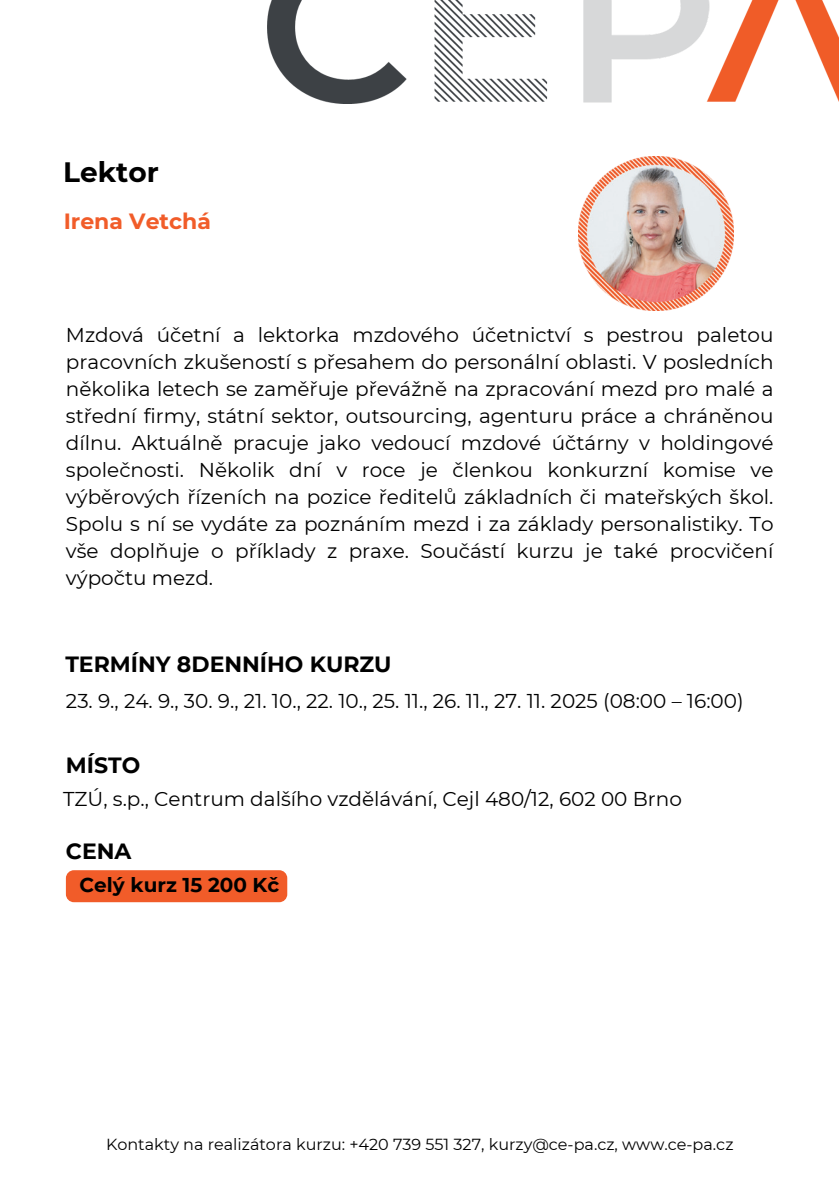
<style>
.page{position:relative;width:839px;height:1191px;background:#fff}
.page>*{position:absolute;margin:0;border:0;box-sizing:border-box;transform-origin:0 0}
.t1{font:700 28px "Montserrat";color:#000}
.t2{font:700 22px "Montserrat";color:#000}
.t3{font:700 22px "Montserrat";color:#f15c29}
.t4{font:20px/27px "Montserrat";color:#000;text-align:justify}
.t5{font:700 20px "Montserrat";color:#000}
.t6{font:16px "Montserrat";color:#000}
</style>
<div class="page">
<img style="left:267px;top:0;width:571px;height:104px">
<img style="left:578px;top:156px;width:155px;height:155px">
<div style="left:66px;top:870px;width:221px;height:32px;background:#f15c29;border-radius:8px"></div>
<h1 class="t1" style="left:63px;top:152px;width:97px">Lektor</h1>
<p class="t3" style="left:64px;top:206px;width:149px">Irena Vetchá</p>
<p class="t4" style="left:66px;top:320px;width:709px">Mzdová účetní a lektorka mzdového účetnictví s pestrou paletou pracovních zkušeností s přesahem do personální oblasti. V posledních několika letech se zaměřuje převážně na zpracování mezd pro malé a střední firmy, státní sektor, outsourcing, agenturu práce a chráněnou dílnu. Aktuálně pracuje jako vedoucí mzdové účtárny v holdingové společnosti. Několik dní v roce je členkou konkurzní komise ve výběrových řízeních na pozice ředitelů základních či mateřských škol.<br>Spolu s ní se vydáte za poznáním mezd i za základy personalistiky. To vše doplňuje o příklady z praxe. Součástí kurzu je také procvičení výpočtu mezd.</p>
<p class="t2" style="left:65px;top:648px;width:328px">TERMÍNY 8DENNÍHO KURZU</p>
<p class="t4" style="left:66px;top:687px;width:679px">23. 9., 24. 9., 30. 9., 21. 10., 22. 10., 25. 11., 26. 11., 27. 11. 2025 (08:00 – 16:00)</p>
<p class="t2" style="left:66px;top:749px;width:76px">MÍSTO</p>
<p class="t4" style="left:63px;top:785px;width:620px">TZÚ, s.p., Centrum dalšího vzdělávání, Cejl 480/12, 602 00 Brno</p>
<p class="t2" style="left:66px;top:835px;width:67px">CENA</p>
<p class="t5" style="left:80px;top:871px;width:201px">Celý kurz 15 200 Kč</p>
<p class="t6" style="left:106px;top:1133px;width:629px">Kontakty na realizátora kurzu: +420 739 551 327, kurzy@ce-pa.cz, www.ce-pa.cz</p>
</div>
